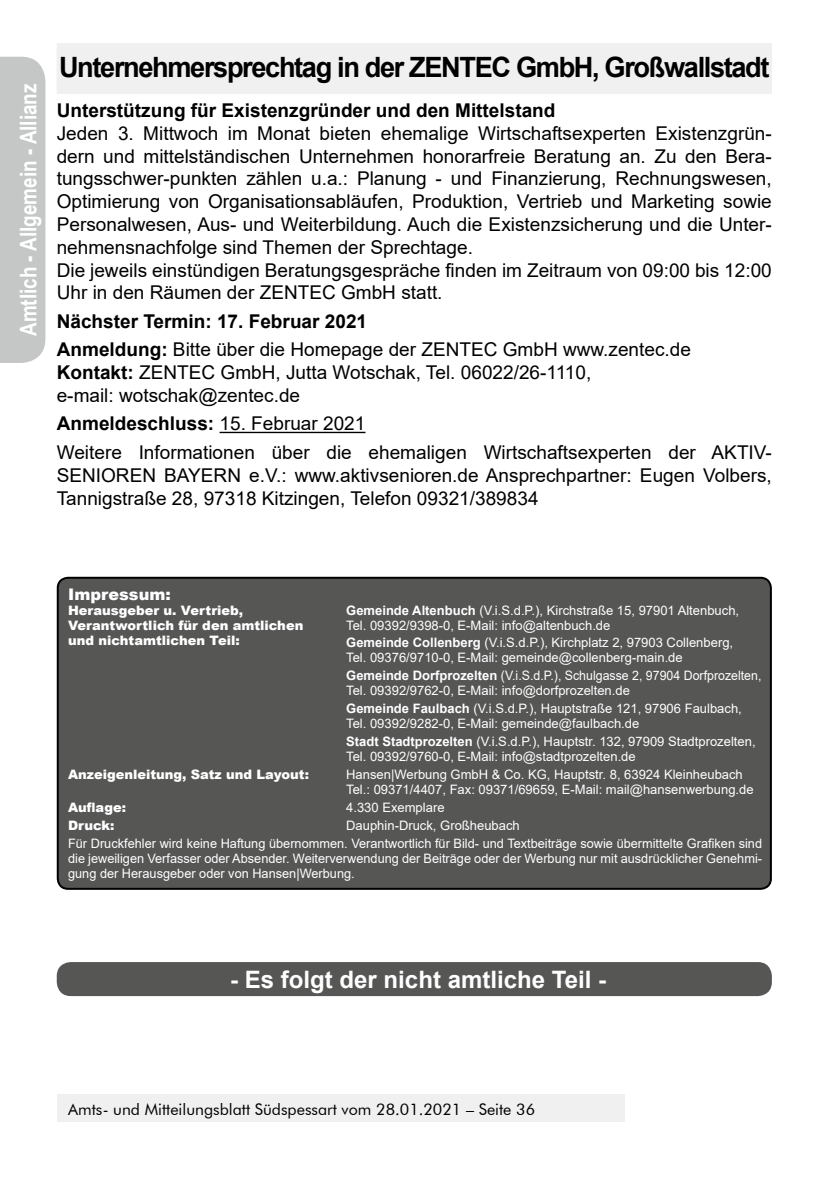
<style>
.page{position:relative;width:840px;height:1191px;background:#fff}
.page>*{position:absolute;margin:0;border:0;box-sizing:border-box;transform-origin:0 0}
.t1{font:700 28px "Arial";letter-spacing:-.05em;color:#000}
.t2{font:700 24px "Arial";color:#fff}
.t3{font:700 23px "Arial Narrow";color:#fff}
.t4{font:19px/22.8px "Arial";color:#000}
.t5{font:700 19px "Arial";color:#000}
.t6{font:16px "Futura BT";color:#000}
.t7{font:900 16px "Arial";color:#fff}
.t8{font:13px/15px "Arial";color:#fff}
.t9{font:900 13px "Arial";color:#fff}
.t10{font:13px/15px "Arial";color:#fff;scale:.95 1}
.s1{font-weight:700}
</style>
<div class="page">
<div style="left:57px;top:1095px;width:567px;height:27px;background:#f0f0f0"></div>
<div style="left:57px;top:48px;width:714px;height:46px;background:#f0f0f0"></div>
<div style="left:57px;top:43px;width:714px;height:46px;background:#f0f0f0"></div>
<hr style="left:219px;top:432px;width:146px;height:1px;background:#000">
<div style="left:58px;top:578px;width:712px;height:311px;background:#565655;border-radius:10px"></div>
<div style="left:57px;top:577px;width:714px;height:313px;border:2px solid #000;border-radius:10px"></div>
<div style="left:57px;top:962px;width:714px;height:34px;background:#565655;border-radius:14px"></div>
<div style="left:0;top:57px;width:45px;height:306px;background:#c5c6c6"></div>
<p class="t3" style="left:11px;top:336px;width:254px;rotate:-90deg">Amtlich - Allgemein - Allianz</p>
<h1 class="t1" style="left:59px;top:48px;width:711px">Unternehmersprechtag in der ZENTEC GmbH, Großwallstadt</h1>
<p class="t5" style="left:57px;top:97px;width:500px">Unterstützung für Existenzgründer und den Mittelstand</p>
<p class="t4" style="left:57px;top:121px;width:716px">Jeden 3. Mittwoch im Monat bieten ehemalige Wirtschaftsexperten Existenzgrün&shy;dern und mittelständischen Unternehmen honorarfreie Beratung an. Zu den Bera&shy;tungsschwer-punkten zählen u.a.: Planung - und Finanzierung, Rechnungswesen, Optimierung von Organisationsabläufen, Produktion, Vertrieb und Marketing sowie Personalwesen, Aus- und Weiterbildung. Auch die Existenzsicherung und die Unter&shy;nehmensnachfolge sind Themen der Sprechtage.<br>Die jeweils einstündigen Beratungsgespräche finden im Zeitraum von 09:00 bis 12:00<br>Uhr in den Räumen der ZENTEC GmbH statt.</p>
<p class="t4" style="left:57px;top:307px;width:635px;line-height:28.4px"><span class="s1">Nächster Termin: 17. Februar 2021<br>Anmeldung:</span> Bitte über die Homepage der ZENTEC GmbH www.zentec.de</p>
<p class="t4" style="left:57px;top:361px;width:535px"><span class="s1">Kontakt:</span> ZENTEC GmbH, Jutta Wotschak, Tel. 06022/26-1110, e-mail: wotschak@zentec.de</p>
<p class="t4" style="left:57px;top:409px;width:716px;line-height:28.4px"><span class="s1">Anmeldeschluss:</span> 15. Februar 2021<br>Weitere Informationen über die ehemaligen Wirtschaftsexperten der AKTIV-</p>
<p class="t4" style="left:57px;top:463px;width:716px">SENIOREN BAYERN e.V.: www.aktivsenioren.de Ansprechpartner: Eugen Volbers,<br>Tannigstraße 28, 97318 Kitzingen, Telefon 09321/389834</p>
<p class="t7" style="left:68px;top:582px;width:104px">Impressum:</p>
<p class="t9" style="left:68px;top:600px;width:176px">Herausgeber u. Vertrieb,</p>
<p class="t8" style="left:346px;top:602px;width:394px"><span class="s1">Gemeinde Altenbuch</span> (V.i.S.d.P.), Kirchstraße 15, 97901 Altenbuch,</p>
<p class="t9" style="left:68px;top:615px;width:236px">Verantwortlich für den amtlichen</p>
<p class="t8" style="left:346px;top:617px;width:265px">Tel. 09392/9398-0, E-Mail: info@altenbuch.de</p>
<p class="t9" style="left:68px;top:630px;width:173px">und nichtamtlichen Teil:</p>
<p class="t8" style="left:346px;top:635px;width:388px"><span class="s1">Gemeinde Collenberg</span> (V.i.S.d.P.), Kirchplatz 2, 97903 Collenberg,<br>Tel. 09376/9710-0, E-Mail: gemeinde@collenberg-main.de</p>
<p class="t10" style="left:346px;top:668px;width:438px"><span class="s1">Gemeinde Dorfprozelten</span> (V.i.S.d.P.), Schulgasse 2, 97904 Dorfprozelten,<br>Tel. 09392/9762-0, E-Mail: info@dorfprozelten.de</p>
<p class="t8" style="left:346px;top:701px;width:397px"><span class="s1">Gemeinde Faulbach</span> (V.i.S.d.P.), Hauptstraße 121, 97906 Faulbach,<br>Tel. 09392/9282-0, E-Mail: gemeinde@faulbach.de</p>
<p class="t8" style="left:346px;top:734px;width:410px"><span class="s1">Stadt Stadtprozelten</span> (V.i.S.d.P.), Hauptstr. 132, 97909 Stadtprozelten,<br>Tel. 09392/9760-0, E-Mail: info@stadtprozelten.de</p>
<p class="t9" style="left:68px;top:764px;width:242px">Anzeigenleitung, Satz und Layout:</p>
<p class="t8" style="left:346px;top:766px;width:409px">Hansen|Werbung GmbH &amp; Co. KG, Hauptstr. 8, 63924 Kleinheubach<br>Tel.: 09371/4407, Fax: 09371/69659, E-Mail: mail@hansenwerbung.de</p>
<p class="t9" style="left:68px;top:798px;width:59px">Auflage:</p>
<p class="t8" style="left:346px;top:800px;width:100px">4.330 Exemplare</p>
<p class="t9" style="left:68px;top:816px;width:48px">Druck:</p>
<p class="t8" style="left:68px;top:816px;width:695px;line-height:17.8px;text-indent:278px">Dauphin-Druck, Großheubach<br>Für Druckfehler wird keine Haftung übernommen. Verantwortlich für Bild- und Textbeiträge sowie übermittelte Grafiken sind</p>
<p class="t8" style="left:68px;top:850px;width:695px">die jeweiligen Verfasser oder Absender. Weiterverwendung der Beiträge oder der Werbung nur mit ausdrücklicher Genehmi&shy;gung der Herausgeber oder von Hansen|Werbung.</p>
<p class="t2" style="left:230px;top:962px;width:377px">- Es folgt der nicht amtliche Teil -</p>
<p class="t6" style="left:68px;top:1099px;width:468px">Amts- und Mitteilungsblatt Südspessart vom 28.01.2021 – Seite 36</p>
</div>
